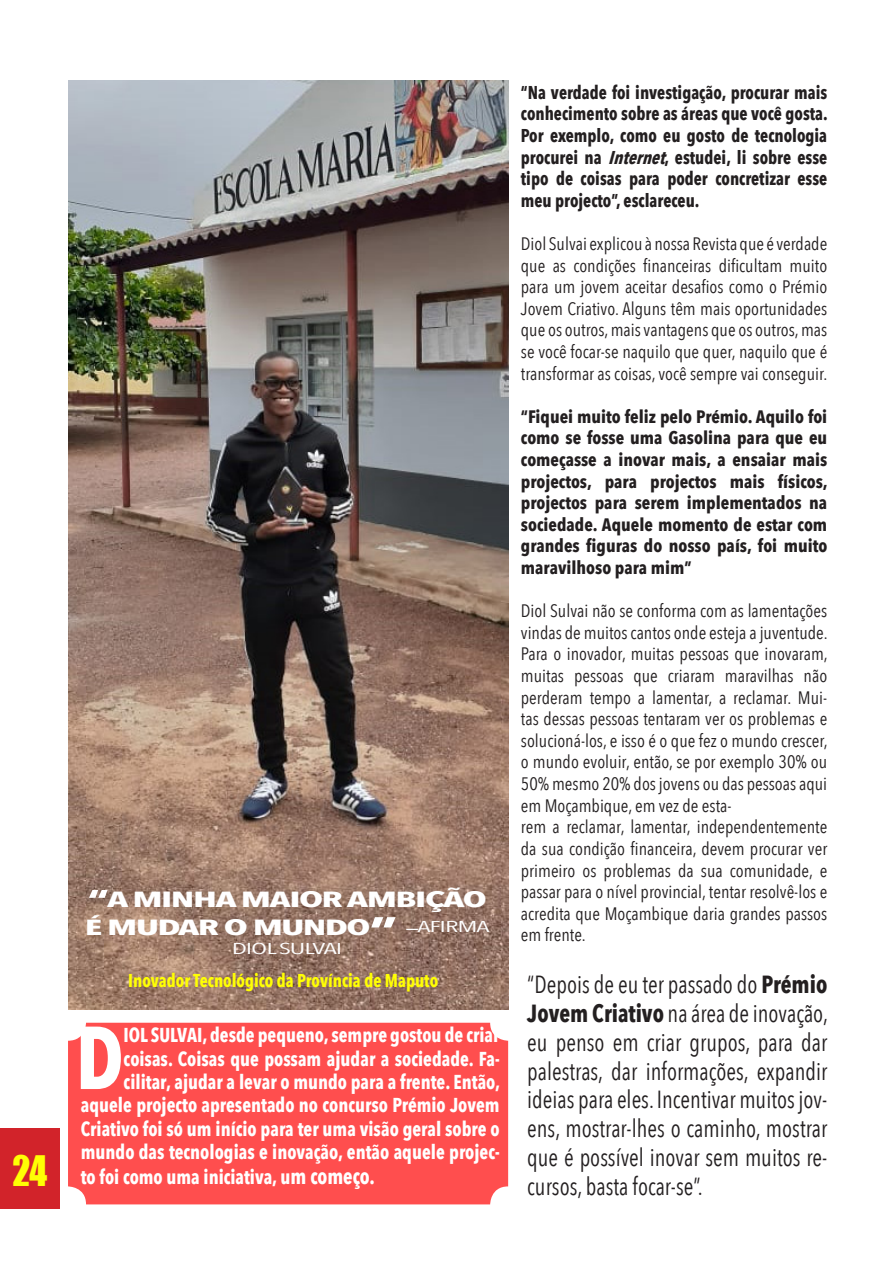
<style>
.page{position:relative;width:893px;height:1263px;background:#fff}
.page>*{position:absolute;margin:0;border:0;box-sizing:border-box;transform-origin:0 0}
.t1{font:700 88.2px "Avenir Next Condensed";color:#fff;scale:.92 1}
.t2{font:38.7px "Impact";color:#ffff04;scale:.92 1}
.t3{font:24.75px/28.8px "Avenir Next Condensed";color:#231f20;text-align:justify;scale:.92 1}
.t4{font:700 21.9px/28.5px "Avenir Next Condensed";letter-spacing:-.04em;color:#fff;scale:1.8 1}
.t5{font:700 20.1px/23.4px "Avenir Next Condensed";color:#fff;text-align:right;scale:.92 1}
.t6{font:700 18.6px/21.6px "Avenir Next Condensed";color:#231f20;text-align:justify;scale:.92 1}
.t7{font:700 18.6px "Avenir Next Condensed";color:#ffff04;scale:.92 1}
.t8{font:18px/21.6px "Avenir Next Condensed";color:#231f20;text-align:justify}
.t9{font:700 18px/21.6px "Avenir Next Condensed";color:#231f20;text-align:justify}
.t10{font:15.75px "Avenir Next Condensed";letter-spacing:-.04em;color:#fff;scale:1.8 1}
.s1{font-size:30.6px}
.s2{font-size:40.2px}
.s3{font-weight:400;font-size:21px}
.s4{font-size:21.6px}
.s5{font-style:italic}
.s6{font-weight:700}
</style>
<div class="page">
<img style="left:68px;top:81px;width:440px;height:929px">
<div style="left:68px;top:1023px;width:440px;height:181px;background:#ff4e4e;border-radius:18px"></div>
<div style="left:0;top:1129px;width:59px;height:80px;background:#d2232a"></div>
<p class="t2" style="left:12px;top:1141px;width:40px">24</p>
<p class="t4" style="left:85px;top:884px;width:226px"><span class="s1">“</span>A MINHA MAIOR AMBIÇÃO<br>É MUDAR O MUNDO<span class="s2">”</span> <span class="s3">–</span><sup>AFIRMA</sup></p>
<p class="t10" style="left:232px;top:935px;width:63px">DIOL SULVAI</p>
<p class="t7" style="left:128px;top:969px;width:338px">Inovador Tecnológico da Província de Maputo</p>
<p class="t1" style="left:76px;top:1004px;width:54px">D</p>
<p class="t5" style="left:81px;top:1023px;width:457px">IOL SULVAI, desde pequeno, sempre gostou de criar coisas. Coisas que possam ajudar a sociedade. Fa&shy;cilitar, ajudar a levar o mundo para a frente. Então, aquele projecto apresentado no concurso Prémio Jovem Criativo foi só um início para ter uma visão geral sobre o mundo das tecnologias e inovação, então aquele projec-</p>
<p class="t5" style="left:81px;top:1165px;width:321px">to foi como uma iniciativa, u<span class="s4">m começo.</span></p>
<p class="t6" style="left:521px;top:81px;width:335px">“Na verdade foi investigação, procurar mais conhecimento sobre as áreas que você gosta.<br>Por exemplo, como eu gosto de tecnologia procurei na <span class="s5">Internet</span>, estudei, li sobre esse tipo de coisas para poder concretizar esse meu projecto”, esclareceu.</p>
<p class="t8" style="left:521px;top:232px;width:308px">Diol Sulvai explicou à nossa Revista que é verdade que as condições financeiras dificultam muito para um jovem aceitar desafios como o Prémio Jovem Criativo. Alguns têm mais oportunidades que os outros, mais vantagens que os outros, mas se você focar-se naquilo que quer, naquilo que é transformar as coisas, você sempre vai conseguir.</p>
<p class="t9" style="left:521px;top:406px;width:308px">“Fiquei muito feliz pelo Prémio. Aquilo foi como se fosse uma Gasolina para que eu começasse a inovar mais, a ensaiar mais projectos, para projectos mais físicos, projectos para serem implementados na sociedade. Aquele momento de estar com grandes figuras do nosso país, foi muito maravilhoso para mim”</p>
<p class="t8" style="left:521px;top:599px;width:308px">Diol Sulvai não se conforma com as lamentações vindas de muitos cantos onde esteja a juventude.<br>Para o inovador, muitas pessoas que inovaram, muitas pessoas que criaram maravilhas não perderam tempo a lamentar, a reclamar. Mui&shy;tas dessas pessoas tentaram ver os problemas e solucioná-los, e isso é o que fez o mundo crescer, o mundo evoluir, então, se por exemplo 30% ou 50% mesmo 20% dos jovens ou das pessoas aqui em Moçambique, em vez de esta-</p>
<p class="t8" style="left:521px;top:815px;width:308px">rem a reclamar, lamentar, independentemente da sua condição financeira, devem procurar ver primeiro os problemas da sua comunidade, e passar para o nível provincial, tentar resolvê-los e acredita que Moçambique daria grandes passos em frente.</p>
<p class="t3" style="left:527px;top:969px;width:328px">“Depois de eu ter passado do <span class="s6">Prémio Jovem Criativo</span> na área de inovação, eu penso em criar grupos, para dar palestras, dar informações, expandir ideias para eles. Incentivar muitos jov&shy;ens, mostrar-lhes o caminho, mostrar que é possível inovar sem muitos re-</p>
<p class="t3" style="left:527px;top:1170px;width:192px">cursos, basta focar-se”.</p>
</div>
